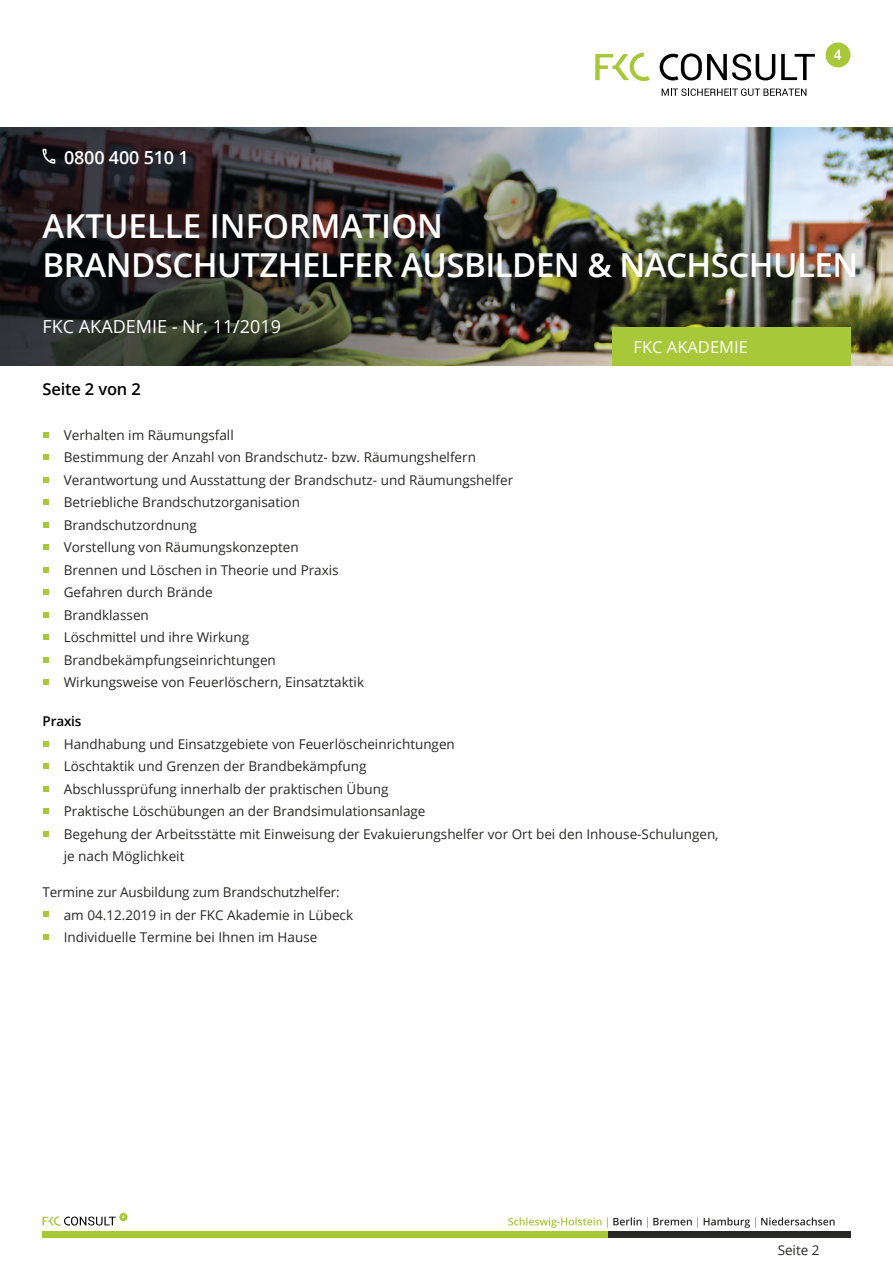
<style>
.page{position:relative;width:893px;height:1263px;background:#fff}
.page>*{position:absolute;margin:0;border:0;box-sizing:border-box;transform-origin:0 0}
.t1{font:600 33px/39px "Open Sans";letter-spacing:-.015em;color:#fff}
.t2{font:18px "Open Sans";color:#fff}
.t3{font:600 18px "Open Sans";letter-spacing:-.01em;color:#fff}
.t4{font:16.5px "Open Sans";color:#fff}
.t5{font:600 16.5px "Open Sans";letter-spacing:-.01em;color:#000}
.t6{font:13.5px/22.5px "Open Sans";color:#282827}
.t7{font:600 13.5px "Open Sans";letter-spacing:-.01em;color:#000}
</style>
<div class="page">
<svg style="left:595px;top:53px;width:55px;height:28px"></svg>
<svg style="left:660px;top:53px;width:115px;height:28px"></svg>
<svg style="left:781px;top:54px;width:34px;height:26px"></svg>
<div style="left:825px;top:43px;width:25px;height:24px;background:#a7c839;border-radius:50%"></div>
<svg style="left:834px;top:50px;width:7px;height:10px"></svg>
<svg style="left:662px;top:88px;width:144px;height:8px"></svg>
<svg style="left:43px;top:1216px;width:73px;height:10px"></svg>
<svg style="left:119px;top:1213px;width:9px;height:8px"></svg>
<div style="left:43px;top:1231px;width:578px;height:6px;background:#a7c839"></div>
<div style="left:608px;top:1231px;width:242px;height:6px;background:#282827"></div>
<svg style="left:704px;top:1217px;width:131px;height:11px"></svg>
<svg style="left:508px;top:1217px;width:190px;height:11px"></svg>
<img style="left:0;top:128px;width:893px;height:238px">
<div style="left:612px;top:327px;width:238px;height:39px;background:#a7c839"></div>
<svg style="left:43px;top:149px;width:12px;height:15px"></svg>
<svg style="left:43px;top:432px;width:5px;height:6px"></svg>
<svg style="left:43px;top:454px;width:5px;height:6px"></svg>
<svg style="left:43px;top:477px;width:5px;height:6px"></svg>
<svg style="left:43px;top:499px;width:5px;height:6px"></svg>
<svg style="left:43px;top:522px;width:5px;height:6px"></svg>
<svg style="left:43px;top:544px;width:5px;height:6px"></svg>
<svg style="left:43px;top:567px;width:5px;height:6px"></svg>
<svg style="left:43px;top:589px;width:5px;height:6px"></svg>
<svg style="left:43px;top:612px;width:5px;height:6px"></svg>
<svg style="left:43px;top:634px;width:5px;height:6px"></svg>
<svg style="left:43px;top:657px;width:5px;height:6px"></svg>
<svg style="left:43px;top:679px;width:5px;height:6px"></svg>
<svg style="left:43px;top:741px;width:5px;height:6px"></svg>
<svg style="left:43px;top:763px;width:5px;height:6px"></svg>
<svg style="left:43px;top:786px;width:5px;height:6px"></svg>
<svg style="left:43px;top:808px;width:5px;height:6px"></svg>
<svg style="left:43px;top:831px;width:5px;height:6px"></svg>
<svg style="left:43px;top:911px;width:5px;height:6px"></svg>
<svg style="left:43px;top:934px;width:5px;height:6px"></svg>
<h2 class="t3" style="left:64px;top:145px;width:126px">0800 400 510 1</h2>
<h1 class="t1" style="left:43px;top:206px;width:817px">AKTUELLE INFORMATION<br>BRANDSCHUTZHELFER AUSBILDEN &amp; NACHSCHULEN</h1>
<h2 class="t2" style="left:43px;top:314px;width:240px">FKC AKADEMIE - Nr. 11/2019</h2>
<p class="t5" style="left:43px;top:378px;width:100px">Seite 2 von 2</p>
<p class="t4" style="left:634px;top:336px;width:116px">FKC AKADEMIE</p>
<p class="t6" style="left:64px;top:423px;width:451px">Verhalten im Räumungsfall<br>Bestimmung der Anzahl von Brandschutz- bzw. Räumungshelfern Verantwortung und Ausstattung der Brandschutz- und Räumungshelfer Betriebliche Brandschutzorganisation<br>Brandschutzordnung<br>Vorstellung von Räumungskonzepten<br>Brennen und Löschen in Theorie und Praxis<br>Gefahren durch Brände<br>Brandklassen<br>Löschmittel und ihre Wirkung<br>Brandbekämpfungseinrichtungen<br>Wirkungsweise von Feuerlöschern, Einsatztaktik</p>
<p class="t7" style="left:43px;top:712px;width:40px">Praxis</p>
<p class="t6" style="left:64px;top:732px;width:656px">Handhabung und Einsatzgebiete von Feuerlöscheinrichtungen<br>Löschtaktik und Grenzen der Brandbekämpfung<br>Abschlussprüfung innerhalb der praktischen Übung<br>Praktische Löschübungen an der Brandsimulationsanlage<br>Begehung der Arbeitsstätte mit Einweisung der Evakuierungshelfer vor Ort bei den Inhouse-Schulungen, je nach Möglichkeit</p>
<p class="t6" style="left:64px;top:880px;width:291px;text-indent:-21px">Termine zur Ausbildung zum Brandschutzhelfer: am 04.12.2019 in der FKC Akademie in Lübeck<br>Individuelle Termine bei Ihnen im Hause</p>
<p class="t6" style="left:778px;top:1239px;width:43px">Seite 2</p>
</div>
